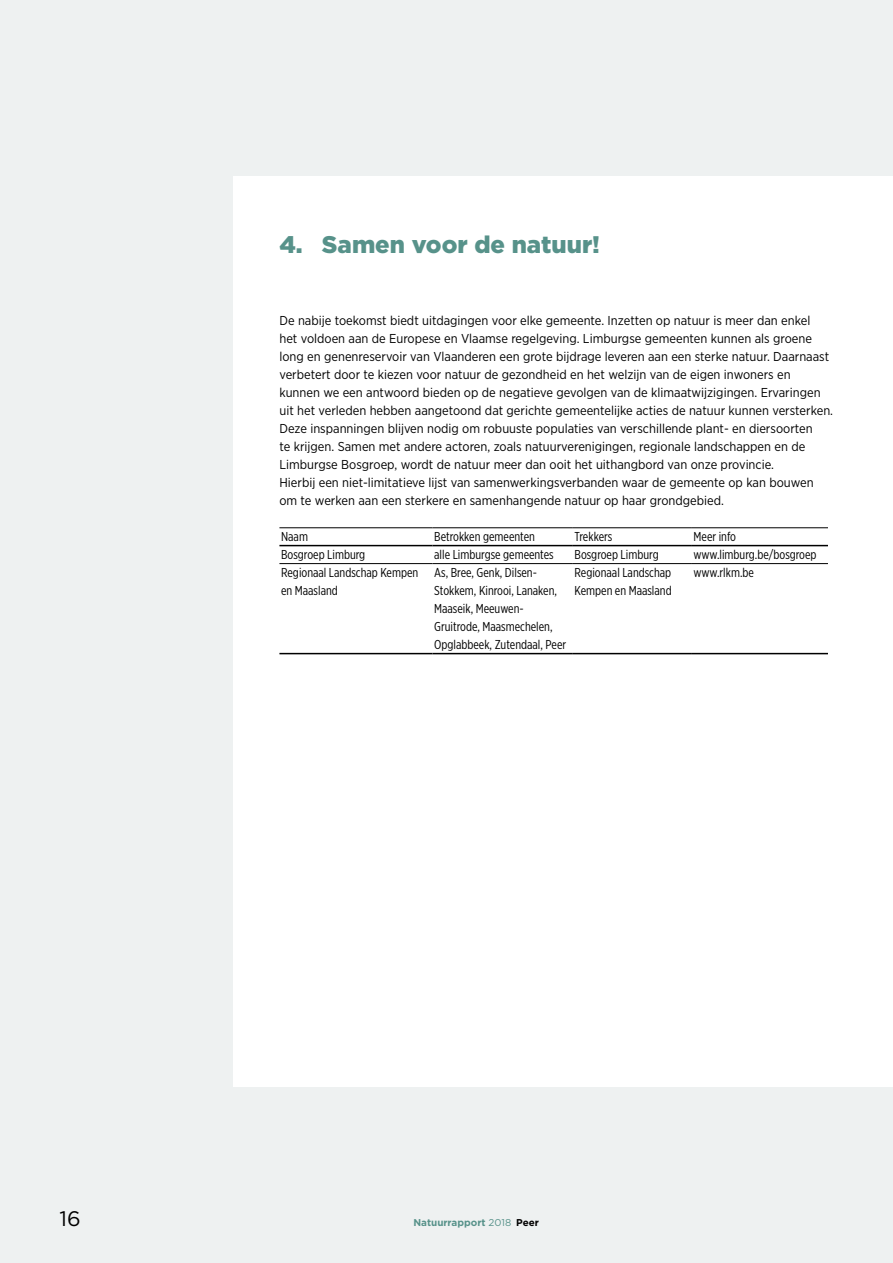
<style>
.page{position:relative;width:893px;height:1263px;background:#eef1f1}
.page>*{position:absolute;margin:0;border:0;box-sizing:border-box;transform-origin:0 0}
.Titel_1{font:900 24px "Gotham";color:#57928a}
.t1{font:21px "Gotham";color:#000}
.Tekst{font:12.9px/18px "Gotham Narrow";color:#000}
.Tabel_Tekst{font:12.9px/18px "Gotham X Narrow";color:#000}
.t2{font:700 9.9px "Gotham";color:#57928a}
.s1{font-weight:400}
.s2{color:#000}
</style>
<div class="page">
<div style="left:234px;top:176px;width:659px;height:910px;background:#fff"></div>
<hr style="left:279px;top:527px;width:153px;height:1px;background:#000">
<hr style="left:432px;top:527px;width:141px;height:1px;background:#000">
<hr style="left:573px;top:527px;width:119px;height:1px;background:#000">
<hr style="left:692px;top:527px;width:136px;height:1px;background:#000">
<hr style="left:279px;top:545px;width:153px;height:1px;background:#000">
<hr style="left:432px;top:545px;width:141px;height:1px;background:#000">
<hr style="left:573px;top:545px;width:119px;height:1px;background:#000">
<hr style="left:692px;top:545px;width:136px;height:1px;background:#000">
<hr style="left:279px;top:563px;width:153px;height:1px;background:#000">
<hr style="left:432px;top:563px;width:141px;height:1px;background:#000">
<hr style="left:573px;top:563px;width:119px;height:1px;background:#000">
<hr style="left:692px;top:563px;width:136px;height:1px;background:#000">
<hr style="left:279px;top:653px;width:153px;height:1px;background:#000">
<hr style="left:432px;top:653px;width:141px;height:1px;background:#000">
<hr style="left:573px;top:653px;width:119px;height:1px;background:#000">
<hr style="left:692px;top:653px;width:136px;height:1px;background:#000">
<p class="Titel_1" style="left:279px;top:228px;width:322px">4. Samen voor de natuur!</p>
<p class="Tekst" style="left:279px;top:311px;width:555px">De nabije toekomst biedt uitdagingen voor elke gemeente. Inzetten op natuur is meer dan enkel<br>het voldoen aan de Europese en Vlaamse regelgeving. Limburgse gemeenten kunnen als groene long en genenreservoir van Vlaanderen een grote bijdrage leveren aan een sterke natuur. Daarnaast verbetert door te kiezen voor natuur de gezondheid en het welzijn van de eigen inwoners en kunnen we een antwoord bieden op de negatieve gevolgen van de klimaatwijzigingen. Ervaringen uit het verleden hebben aangetoond dat gerichte gemeentelijke acties de natuur kunnen versterken.<br>Deze inspanningen blijven nodig om robuuste populaties van verschillende plant- en diersoorten<br>te krijgen. Samen met andere actoren, zoals natuurverenigingen, regionale landschappen en de Limburgse Bosgroep, wordt de natuur meer dan ooit het uithangbord van onze provincie.</p>
<p class="Tekst" style="left:279px;top:473px;width:536px">Hierbij een niet-limitatieve lijst van samenwerkingsverbanden waar de gemeente op kan bouwen om te werken aan een sterkere en samenhangende natuur op haar grondgebied.</p>
<p class="Tabel_Tekst" style="left:281px;top:528px;width:28px">Naam</p>
<p class="Tabel_Tekst" style="left:434px;top:528px;width:102px">Betrokken gemeenten</p>
<p class="Tabel_Tekst" style="left:575px;top:528px;width:39px">Trekkers</p>
<p class="Tabel_Tekst" style="left:694px;top:528px;width:44px">Meer info</p>
<p class="Tabel_Tekst" style="left:281px;top:546px;width:86px">Bosgroep Limburg</p>
<p class="Tabel_Tekst" style="left:434px;top:546px;width:121px">alle Limburgse gemeentes</p>
<p class="Tabel_Tekst" style="left:575px;top:546px;width:86px">Bosgroep Limburg</p>
<p class="Tabel_Tekst" style="left:694px;top:546px;width:124px">www.limburg.be/bosgroep</p>
<p class="Tabel_Tekst" style="left:281px;top:564px;width:139px">Regionaal Landschap Kempen en Maasland</p>
<p class="Tabel_Tekst" style="left:434px;top:564px;width:134px">As, Bree, Genk, Dilsen-<br>Stokkem, Kinrooi, Lanaken,<br>Maaseik, Meeuwen-<br>Gruitrode, Maasmechelen,<br>Opglabbeek, Zutendaal, Peer</p>
<p class="Tabel_Tekst" style="left:575px;top:564px;width:99px">Regionaal Landschap<br>Kempen en Maasland</p>
<p class="Tabel_Tekst" style="left:694px;top:564px;width:62px">www.rlkm.be</p>
<h2 class="t1" style="left:60px;top:1205px;width:23px">16</h2>
<p class="t2" style="left:413px;top:1215px;width:127px">Natuurrapport <span class="s1">2018</span> <span class="s2">Peer</span></p>
</div>
